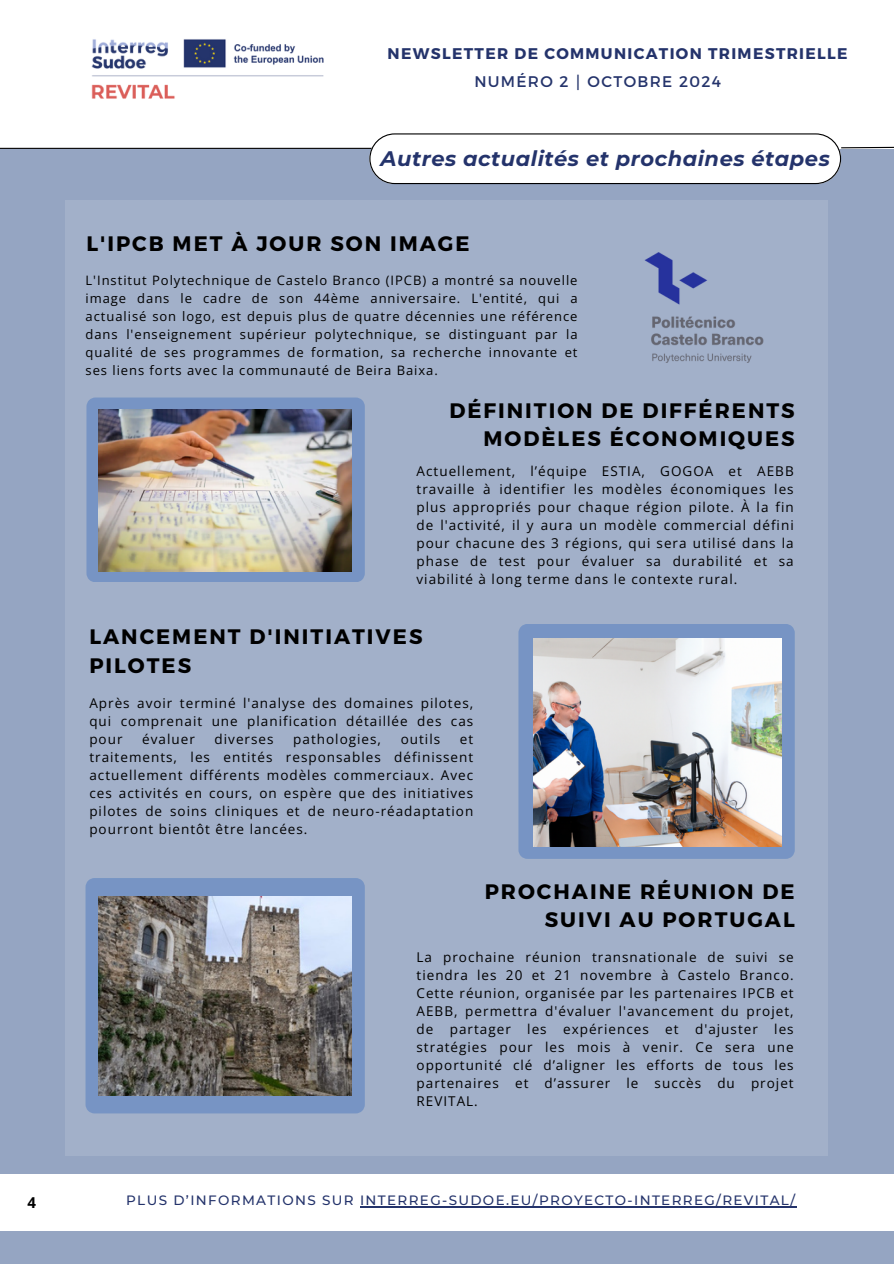
<style>
.page{position:relative;width:894px;height:1264px;background:#fff}
.page>*{position:absolute;margin:0;border:0;box-sizing:border-box;transform-origin:0 0}
.t1{font:700 21px/28.2px "Montserrat";letter-spacing:.095em;color:#000;text-align:right}
.t2{font:italic 700 21px "Montserrat";letter-spacing:.025em;color:#24336b}
.t3{font:700 15.45px "Montserrat";letter-spacing:.085em;color:#24336b}
.t4{font:15.45px "Montserrat";letter-spacing:.085em;color:#24336b}
.t5{font:700 15px "Open Sans";color:#000}
.t6{font:13.5px/18px "Open Sans";letter-spacing:.075em;color:#000;text-align:justify}
.t7{font:500 13.5px "Montserrat";letter-spacing:.1em;color:#24336b}
.t8{font:13.05px/18px "Open Sans";letter-spacing:.075em;color:#000;text-align:justify}
.s1{font-family:"Free Sans"}
</style>
<div class="page">
<div style="left:0;top:0;width:893px;height:1263px;background:#95a5c2"></div>
<div style="left:0;top:0;width:893px;height:148px;background:#fff"></div>
<div style="left:0;top:1174px;width:893px;height:56px;background:#fff"></div>
<hr style="left:0;top:148px;width:571px;height:1px;background:#000">
<svg style="left:369px;top:133px;width:524px;height:51px"></svg>
<img style="left:91px;top:39px;width:233px;height:60px">
<div style="left:66px;top:201px;width:761px;height:954px;background:#a2b0c9"></div>
<svg style="left:86px;top:397px;width:279px;height:185px;background:#7993be"></svg>
<img style="left:98px;top:409px;width:253px;height:162px">
<div style="left:85px;top:878px;width:280px;height:235px;background:#7794c4"></div>
<img style="left:603px;top:217px;width:201px;height:180px">
<svg style="left:518px;top:624px;width:276px;height:234px;background:#7c96c3"></svg>
<img style="left:98px;top:896px;width:253px;height:199px">
<img style="left:533px;top:638px;width:247px;height:208px">
<hr style="left:360px;top:1206px;width:436px;height:1px;background:#24336b">
<h1 class="t5" style="left:28px;top:1192px;width:10px">4</h1>
<p class="t3" style="left:387px;top:44px;width:461px">NEWSLETTER DE COMMUNICATION TRIMESTRIELLE</p>
<p class="t4" style="left:474px;top:71px;width:248px">NUMÉRO 2 <span class="s1">⎮</span> OCTOBRE 2024</p>
<p class="t2" style="left:380px;top:146px;width:450px">Autres actualités et prochaines étapes</p>
<p class="t1" style="left:86px;top:228px;width:384px">L'IPCB MET À JOUR SON IMAGE</p>
<h1 class="t8" style="left:85px;top:270px;width:493px">L'Institut Polytechnique de Castelo Branco (IPCB) a montré sa nouvelle image dans le cadre de son 44ème anniversaire. L'entité, qui a actualisé son logo, est depuis plus de quatre décennies une référence dans l'enseignement supérieur polytechnique, se distinguant par la qualité de ses programmes de formation, sa recherche innovante et ses liens forts avec la communauté de Beira Baixa.</h1>
<h1 class="t1" style="left:449px;top:395px;width:347px">DÉFINITION DE DIFFÉRENTS<br>MODÈLES ÉCONOMIQUES</h1>
<p class="t6" style="left:416px;top:461px;width:378px">Actuellement, l’équipe ESTIA, GOGOA et AEBB travaille à identifier les modèles économiques les plus appropriés pour chaque région pilote. À la fin de l'activité, il y aura un modèle commercial défini pour chacune des 3 régions, qui sera utilisé dans la phase de test pour évaluer sa durabilité et sa viabilité à long terme dans le contexte rural.</p>
<p class="t1" style="left:89px;top:622px;width:334px;text-align:left">LANCEMENT D'INITIATIVES<br>PILOTES</p>
<p class="t6" style="left:89px;top:693px;width:385px">Après avoir terminé l'analyse des domaines pilotes, qui comprenait une planification détaillée des cas pour</p>
<p class="t6" style="left:142px;top:729px;width:54px">évaluer</p>
<p class="t6" style="left:214px;top:729px;width:60px">diverses</p>
<p class="t6" style="left:293px;top:729px;width:89px">pathologies,</p>
<p class="t6" style="left:400px;top:729px;width:41px">outils</p>
<p class="t6" style="left:89px;top:729px;width:385px;text-indent:370px">et traitements, les entités responsables définissent actuellement différents modèles commerciaux. Avec ces activités en cours, on espère que des initiatives pilotes de soins cliniques et de neuro-réadaptation pourront bientôt être lancées.</p>
<p class="t1" style="left:484px;top:875px;width:311px">PROCHAINE RÉUNION DE<br>SUIVI AU PORTUGAL</p>
<p class="t6" style="left:416px;top:947px;width:378px">La prochaine réunion transnationale de suivi se tiendra les 20 et 21 novembre à Castelo Branco.<br>Cette réunion, organisée par les partenaires IPCB et AEBB, permettra d'évaluer l'avancement du projet, de partager les expériences et d'ajuster les stratégies pour les mois à venir. Ce sera une opportunité clé d’aligner les efforts de tous les partenaires et d’assurer le succès du projet REVITAL.</p>
<h1 class="t7" style="left:126px;top:1192px;width:670px">PLUS D’INFORMATIONS SUR INTERREG-SUDOE.EU/PROYECTO-INTERREG/REVITAL/</h1>
</div>
